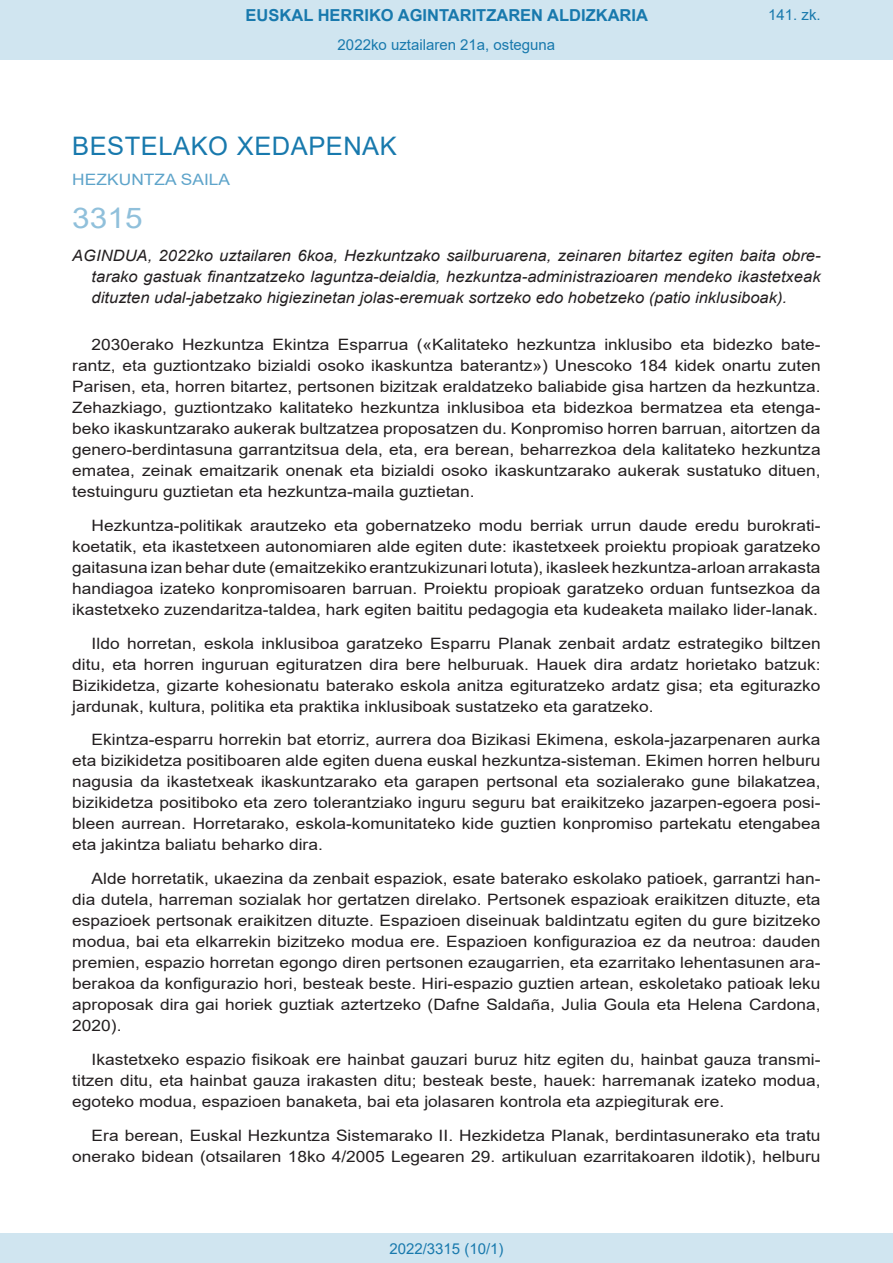
<style>
.page{position:relative;width:893px;height:1263px;background:#fff}
.page>*{position:absolute;margin:0;border:0;box-sizing:border-box;transform-origin:0 0}
.BOPVOrden{font:28.5px "Arial";color:#90c0db;scale:1.11 1}
.BOPVSeccion{font:25.5px "Arial";letter-spacing:.02em;color:#1879ad}
.t1{font:700 16.5px "Arial";color:#1879ad}
.BOPVDetalle{font:15.6px/21px "Arial";color:#231f20;text-align:justify;scale:1.11 1}
.BOPVTitulo{font:italic 15.6px/21px "Arial";color:#231f20;text-align:justify;scale:1.05 1}
.BOPVOrganismo{font:15.6px "Arial";letter-spacing:.005em;color:#5ea4ca;scale:1.11 1}
.Paginacion_Centro{font:15px "Arial";color:#1879ad}
</style>
<div class="page">
<div style="left:0;top:0;width:893px;height:60px;background:#d0e5f0"></div>
<div style="left:0;top:1233px;width:893px;height:30px;background:#d0e5f0"></div>
<p class="t1" style="left:246px;top:3px;width:404px">EUSKAL HERRIKO AGINTARITZAREN ALDIZKARIA</p>
<p class="Paginacion_Centro" style="left:338px;top:35px;width:219px">2022ko uztailaren 21a, osteguna</p>
<p class="Paginacion_Centro" style="left:768px;top:5px;width:54px">141. zk.</p>
<p class="BOPVSeccion" style="left:72px;top:128px;width:326px">BESTELAKO XEDAPENAK</p>
<p class="BOPVOrganismo" style="left:72px;top:169px;width:144px">HEZKUNTZA SAILA</p>
<p class="BOPVOrden" style="left:72px;top:198px;width:65px">3315</p>
<p class="BOPVTitulo" style="left:92px;top:246px;width:696px;text-indent:-19px">AGINDUA, 2022ko uztailaren 6koa, Hezkuntzako sailburuarena, zeinaren bitartez egiten baita obre&shy;tarako gastuak finantzatzeko laguntza-deialdia, hezkuntza-administrazioaren mendeko ikastetxeak dituzten udal-jabetzako higiezinetan jolas-eremuak sortzeko edo hobetzeko (patio inklusiboak).</p>
<p class="BOPVDetalle" style="left:72px;top:334px;width:676px;text-indent:19px">2030erako Hezkuntza Ekintza Esparrua («Kalitateko hezkuntza inklusibo eta bidezko bate&shy;rantz, eta guztiontzako bizialdi osoko ikaskuntza baterantz») Unescoko 184 kidek onartu zuten Parisen, eta, horren bitartez, pertsonen bizitzak eraldatzeko baliabide gisa hartzen da hezkuntza.<br>Zehazkiago, guztiontzako kalitateko hezkuntza inklusiboa eta bidezkoa bermatzea eta etenga&shy;beko ikaskuntzarako aukerak bultzatzea proposatzen du. Konpromiso horren barruan, aitortzen da genero-berdintasuna garrantzitsua dela, eta, era berean, beharrezkoa dela kalitateko hezkuntza ematea, zeinak emaitzarik onenak eta bizialdi osoko ikaskuntzarako aukerak sustatuko dituen, testuinguru guztietan eta hezkuntza-maila guztietan.</p>
<p class="BOPVDetalle" style="left:72px;top:515px;width:676px;text-indent:19px">Hezkuntza-politikak arautzeko eta gobernatzeko modu berriak urrun daude eredu burokrati&shy;koetatik, eta ikastetxeen autonomiaren alde egiten dute: ikastetxeek proiektu propioak garatzeko gaitasuna izan behar dute (emaitzekiko erantzukizunari lotuta), ikasleek hezkuntza-arloan arrakasta handiagoa izateko konpromisoaren barruan. Proiektu propioak garatzeko orduan funtsezkoa da ikastetxeko zuzendaritza-taldea, hark egiten baititu pedagogia eta kudeaketa mailako lider-lanak.</p>
<p class="BOPVDetalle" style="left:72px;top:632px;width:676px;text-indent:19px">Ildo horretan, eskola inklusiboa garatzeko Esparru Planak zenbait ardatz estrategiko biltzen ditu, eta horren inguruan egituratzen dira bere helburuak. Hauek dira ardatz horietako batzuk:<br>Bizikidetza, gizarte kohesionatu baterako eskola anitza egituratzeko ardatz gisa; eta egiturazko jardunak, kultura, politika eta praktika inklusiboak sustatzeko eta garatzeko.</p>
<p class="BOPVDetalle" style="left:72px;top:729px;width:676px;text-indent:19px">Ekintza-esparru horrekin bat etorriz, aurrera doa Bizikasi Ekimena, eskola-jazarpenaren aurka eta bizikidetza positiboaren alde egiten duena euskal hezkuntza-sisteman. Ekimen horren helburu nagusia da ikastetxeak ikaskuntzarako eta garapen pertsonal eta sozialerako gune bilakatzea, bizikidetza positiboko eta zero tolerantziako inguru seguru bat eraikitzeko jazarpen-egoera posi&shy;bleen aurrean. Horretarako, eskola-komunitateko kide guztien konpromiso partekatu etengabea eta jakintza baliatu beharko dira.</p>
<p class="BOPVDetalle" style="left:72px;top:868px;width:676px;text-indent:19px">Alde horretatik, ukaezina da zenbait espaziok, esate baterako eskolako patioek, garrantzi han&shy;dia dutela, harreman sozialak hor gertatzen direlako. Pertsonek espazioak eraikitzen dituzte, eta espazioek pertsonak eraikitzen dituzte. Espazioen diseinuak baldintzatu egiten du gure bizitzeko modua, bai eta elkarrekin bizitzeko modua ere. Espazioen konfigurazioa ez da neutroa: dauden premien, espazio horretan egongo diren pertsonen ezaugarrien, eta ezarritako lehentasunen ara&shy;berakoa da konfigurazio hori, besteak beste. Hiri-espazio guztien artean, eskoletako patioak leku aproposak dira gai horiek guztiak aztertzeko (Dafne Saldaña, Julia Goula eta Helena Cardona, 2020).</p>
<p class="BOPVDetalle" style="left:72px;top:1049px;width:676px;text-indent:19px">Ikastetxeko espazio fisikoak ere hainbat gauzari buruz hitz egiten du, hainbat gauza transmi&shy;titzen ditu, eta hainbat gauza irakasten ditu; besteak beste, hauek: harremanak izateko modua, egoteko modua, espazioen banaketa, bai eta jolasaren kontrola eta azpiegiturak ere.</p>
<p class="BOPVDetalle" style="left:72px;top:1124px;width:676px;text-align:right">Era berean, Euskal Hezkuntza Sistemarako II. Hezkidetza Planak, berdintasunerako eta tratu onerako bidean (otsailaren 18ko 4/2005 Legearen 29. artikuluan ezarritakoaren ildotik), helburu</p>
<p class="Paginacion_Centro" style="left:389px;top:1238px;width:116px">2022/3315 (10/1)</p>
</div>
